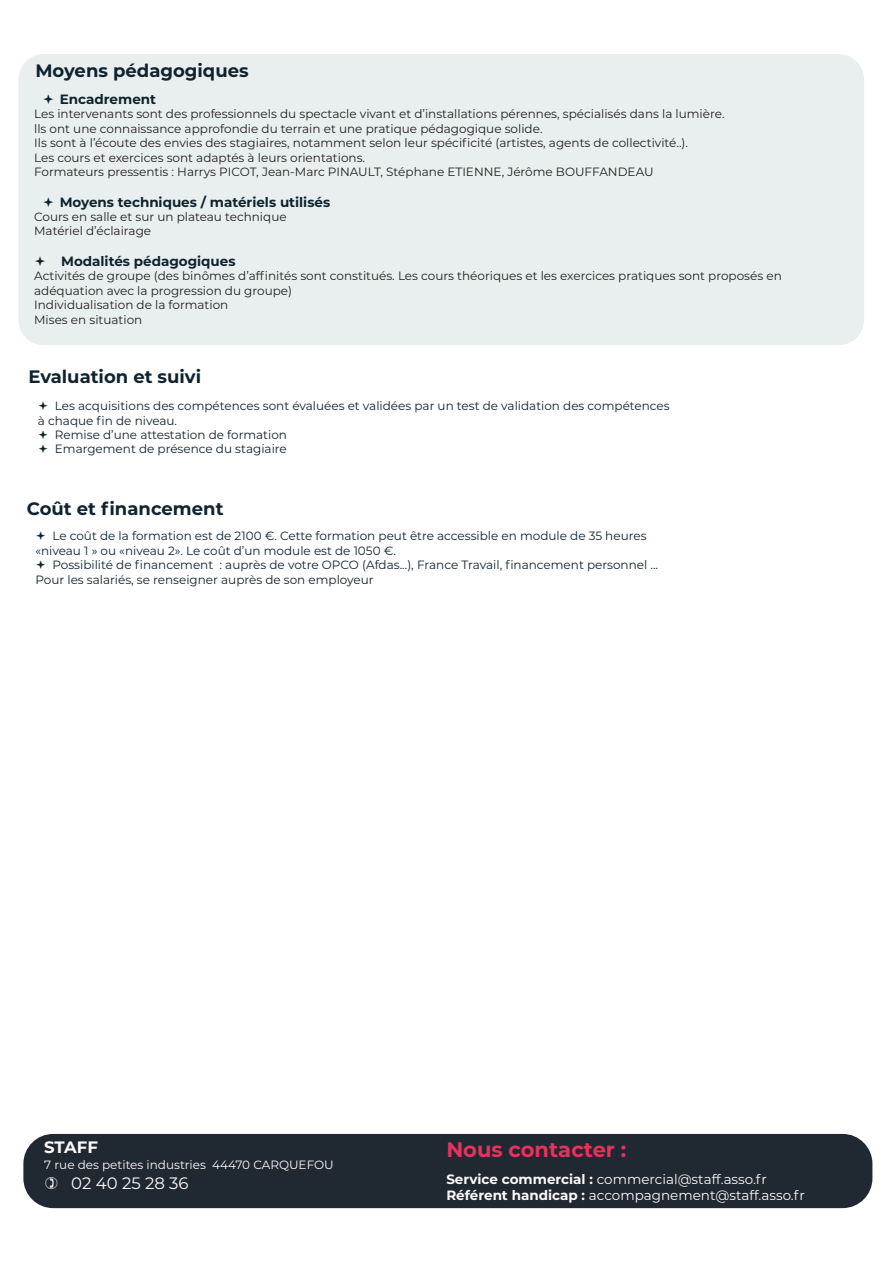
<style>
.page{position:relative;width:893px;height:1263px;background:#fff}
.page>*{position:absolute;margin:0;border:0;box-sizing:border-box;transform-origin:0 0}
.t1{font:700 21px "Montserrat";color:#e5335b}
.t2{font:700 18px "Montserrat";color:#0f232f}
.t3{font:16.5px "Montserrat";color:#fef8f8}
.t4{font:700 16.5px "Montserrat";letter-spacing:-.005em;color:#fef8f8}
.t5{font:13.5px "Montserrat";color:#fef8f8}
.t6{font:700 13.5px "Montserrat";color:#0f232f}
.t7{font:12px/14.4px "Montserrat";color:#231f20}
.t8{font:12px/14.4px "Montserrat";color:#0f232f}
.t9{font:12px "Montserrat";color:#fef8f8}
.s1{font-weight:700}
</style>
<div class="page">
<div style="left:18px;top:54px;width:846px;height:291px;background:#e9efee;border-radius:26px"></div>
<div style="left:23px;top:1134px;width:849px;height:74px;background:#202932;border-radius:30px"></div>
<p class="t2" style="left:35px;top:58px;width:215px">Moyens pédagogiques</p>
<p class="t6" style="left:60px;top:90px;width:98px">Encadrement</p>
<p class="t7" style="left:34px;top:107px;width:692px">Les intervenants sont des professionnels du spectacle vivant et d’installations pérennes, spécialisés dans la lumière.</p>
<p class="t7" style="left:34px;top:121px;width:510px">lls ont une connaissance approfondie du terrain et une pratique pédagogique solide.</p>
<p class="t7" style="left:34px;top:135px;width:655px">Ils sont à l’écoute des envies des stagiaires, notamment selon leur spécificité (artistes, agents de collectivité..).</p>
<p class="t7" style="left:34px;top:150px;width:332px">Les cours et exercices sont adaptés à leurs orientations.</p>
<p class="t7" style="left:34px;top:164px;width:621px">Formateurs pressentis : Harrys PICOT, Jean-Marc PINAULT, Stéphane ETIENNE, Jérôme BOUFFANDEAU</p>
<p class="t6" style="left:60px;top:192px;width:272px">Moyens techniques / matériels utilisés</p>
<p class="t7" style="left:34px;top:209px;width:254px">Cours en salle et sur un plateau technique</p>
<p class="t7" style="left:34px;top:224px;width:119px">Matériel d’éclairage</p>
<p class="t6" style="left:61px;top:252px;width:176px">Modalités pédagogiques</p>
<p class="t7" style="left:34px;top:269px;width:749px">Activités de groupe (des binômes d’affinités sont constitués. Les cours théoriques et les exercices pratiques sont proposés en adéquation avec la progression du groupe)</p>
<p class="t7" style="left:34px;top:297px;width:196px">Individualisation de la formation</p>
<p class="t7" style="left:34px;top:312px;width:110px">Mises en situation</p>
<p class="t2" style="left:28px;top:364px;width:174px">Evaluation et suivi</p>
<p class="t8" style="left:38px;top:398px;width:633px;text-indent:17px">Les acquisitions des compétences sont évaluées et validées par un test de validation des compétences à chaque fin de niveau.</p>
<p class="t8" style="left:55px;top:427px;width:234px">Remise d’une attestation de formation</p>
<p class="t8" style="left:55px;top:442px;width:233px">Emargement de présence du stagiaire</p>
<p class="t2" style="left:27px;top:496px;width:198px">Coût et financement</p>
<p class="t8" style="left:35px;top:528px;width:613px;text-indent:17px">Le coût de la formation est de 2100 €. Cette formation peut être accessible en module de 35 heures «niveau 1 » ou «niveau 2». Le coût d’un module est de 1050 €.</p>
<p class="t8" style="left:35px;top:557px;width:624px;text-indent:17px">Possibilité de financement : auprès de votre OPCO (Afdas...), France Travail, financement personnel ...<br>Pour les salariés, se renseigner auprès de son employeur</p>
<p class="t4" style="left:44px;top:1135px;width:55px">STAFF</p>
<p class="t9" style="left:44px;top:1156px;width:291px">7 rue des petites industries 44470 CARQUEFOU</p>
<p class="t3" style="left:71px;top:1172px;width:119px">02 40 25 28 36</p>
<p class="t1" style="left:446px;top:1134px;width:182px">Nous contacter :</p>
<p class="t5" style="left:446px;top:1170px;width:322px"><span class="s1">Service commercial :</span> commercial@staff.asso.fr</p>
<p class="t5" style="left:446px;top:1186px;width:360px"><span class="s1">Référent handicap :</span> accompagnement@staff.asso.fr</p>
</div>
